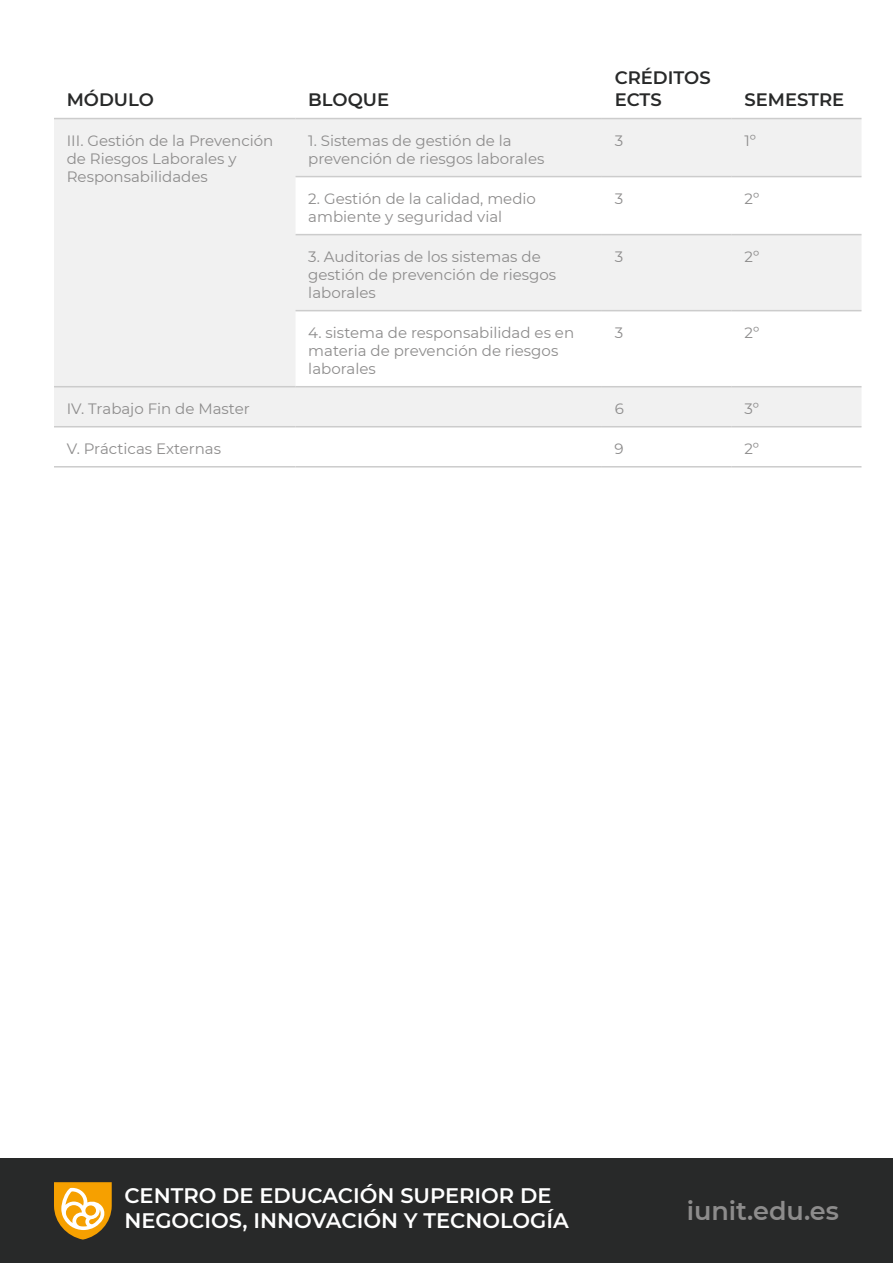
<style>
.page{position:relative;width:893px;height:1263px;background:#fff}
.page>*{position:absolute;margin:0;border:0;box-sizing:border-box;transform-origin:0 0}
.t1{font:600 25.5px "Montserrat";color:#8d8c8c}
.t2{font:600 21px/25.2px "Montserrat";color:#fff}
.t3{font:600 18px/21.6px "Montserrat";color:#282929}
.t4{font:15px/18px "Montserrat";color:#8d8c8c}
</style>
<div class="page">
<div style="left:0;top:1159px;width:893px;height:104px;background:#282929"></div>
<svg style="left:54px;top:119px;width:807px;height:307px;fill:#f1f1f1"></svg>
<hr style="left:54px;top:118px;width:242px;height:1px;background:#ccc">
<hr style="left:296px;top:118px;width:306px;height:1px;background:#ccc">
<hr style="left:602px;top:118px;width:130px;height:1px;background:#ccc">
<hr style="left:732px;top:118px;width:129px;height:1px;background:#ccc">
<hr style="left:296px;top:176px;width:306px;height:1px;background:#ccc">
<hr style="left:602px;top:176px;width:130px;height:1px;background:#ccc">
<hr style="left:732px;top:176px;width:129px;height:1px;background:#ccc">
<hr style="left:296px;top:234px;width:306px;height:1px;background:#ccc">
<hr style="left:602px;top:234px;width:130px;height:1px;background:#ccc">
<hr style="left:732px;top:234px;width:129px;height:1px;background:#ccc">
<hr style="left:296px;top:310px;width:306px;height:1px;background:#ccc">
<hr style="left:602px;top:310px;width:130px;height:1px;background:#ccc">
<hr style="left:732px;top:310px;width:129px;height:1px;background:#ccc">
<hr style="left:54px;top:386px;width:242px;height:1px;background:#ccc">
<hr style="left:296px;top:386px;width:306px;height:1px;background:#ccc">
<hr style="left:602px;top:386px;width:130px;height:1px;background:#ccc">
<hr style="left:732px;top:386px;width:129px;height:1px;background:#ccc">
<hr style="left:54px;top:426px;width:242px;height:1px;background:#ccc">
<hr style="left:296px;top:426px;width:306px;height:1px;background:#ccc">
<hr style="left:602px;top:426px;width:130px;height:1px;background:#ccc">
<hr style="left:732px;top:426px;width:129px;height:1px;background:#ccc">
<hr style="left:54px;top:466px;width:242px;height:1px;background:#ccc">
<hr style="left:296px;top:466px;width:306px;height:1px;background:#ccc">
<hr style="left:602px;top:466px;width:130px;height:1px;background:#ccc">
<hr style="left:732px;top:466px;width:129px;height:1px;background:#ccc">
<svg style="left:54px;top:1182px;width:58px;height:57px;background:#d9a33e"></svg>
<p class="t3" style="left:67px;top:88px;width:89px">MÓDULO</p>
<p class="t3" style="left:308px;top:88px;width:82px">BLOQUE</p>
<p class="t3" style="left:615px;top:66px;width:98px">CRÉDITOS<br>ECTS</p>
<p class="t3" style="left:744px;top:88px;width:101px">SEMESTRE</p>
<p class="t4" style="left:67px;top:131px;width:208px">III. Gestión de la Prevención de Riesgos Laborales y<br>Responsabilidades</p>
<p class="t4" style="left:308px;top:131px;width:238px">1. Sistemas de gestión de la prevención de riesgos laborales</p>
<p class="t4" style="left:615px;top:131px;width:10px">3</p>
<p class="t4" style="left:744px;top:131px;width:13px">1º</p>
<p class="t4" style="left:308px;top:189px;width:229px">2. Gestión de la calidad, medio ambiente y seguridad vial</p>
<p class="t4" style="left:615px;top:189px;width:10px">3</p>
<p class="t4" style="left:744px;top:189px;width:16px">2º</p>
<p class="t4" style="left:308px;top:247px;width:249px">3. Auditorias de los sistemas de gestión de prevención de riesgos laborales</p>
<p class="t4" style="left:615px;top:247px;width:10px">3</p>
<p class="t4" style="left:744px;top:247px;width:16px">2º</p>
<p class="t4" style="left:308px;top:323px;width:267px">4. sistema de responsabilidad es en materia de prevención de riesgos laborales</p>
<p class="t4" style="left:615px;top:323px;width:10px">3</p>
<p class="t4" style="left:744px;top:323px;width:16px">2º</p>
<p class="t4" style="left:67px;top:399px;width:185px">IV. Trabajo Fin de Master</p>
<p class="t4" style="left:615px;top:399px;width:11px">6</p>
<p class="t4" style="left:744px;top:399px;width:16px">3º</p>
<p class="t4" style="left:67px;top:439px;width:156px">V. Prácticas Externas</p>
<p class="t4" style="left:615px;top:439px;width:11px">9</p>
<p class="t4" style="left:744px;top:439px;width:16px">2º</p>
<h2 class="t2" style="left:124px;top:1181px;width:446px">CENTRO DE EDUCACIÓN SUPERIOR DE<br>NEGOCIOS, INNOVACIÓN Y TECNOLOGÍA</h2>
<h1 class="t1" style="left:687px;top:1193px;width:154px">iunit.edu.es</h1>
</div>
